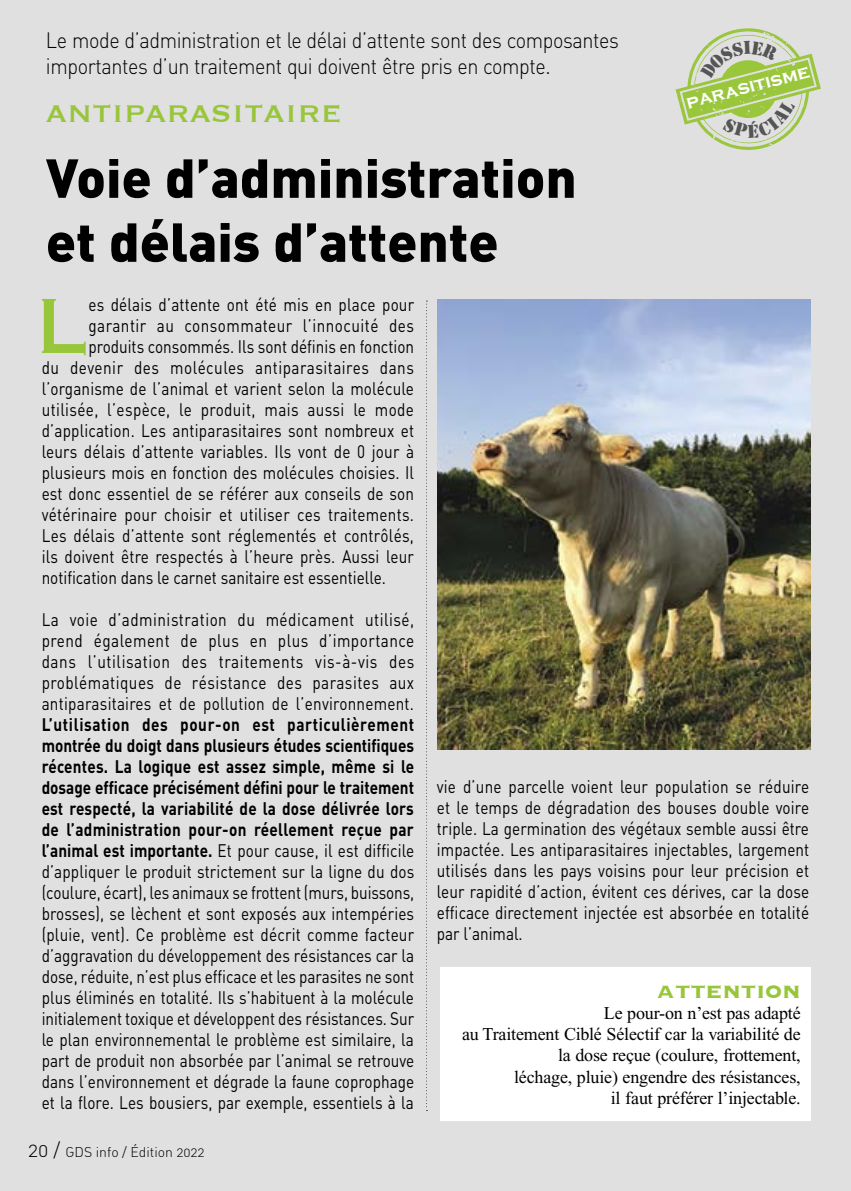
<style>
.page{position:relative;width:851px;height:1191px;background:#fff}
.page>*{position:absolute;margin:0;border:0;box-sizing:border-box;transform-origin:0 0}
.t1{font:700 81px "Copperplate Gothic";color:#98c63b;scale:.85 1}
.t2{font:900 54px/64px "DIN";color:#000}
.t3{font:38px "Copperplate";color:#98c63b}
.t4{font:700 28px "Copperplate";letter-spacing:-.01em;color:#98c63b}
.t5{font:22px/26px "DIN Light Alternate";letter-spacing:-.02em;color:#000;scale:.9 1}
.t6{font:700 19.2px "Copperplate Gothic";color:#fff}
.t7{font:18px/21px "DIN";letter-spacing:.01em;color:#000;text-align:justify;scale:.85 1}
.t8{font:18px/21px "Times New Roman";letter-spacing:-.01em;color:#000;text-align:right}
.t9{font:18px "DIN";letter-spacing:.03em;color:#000;scale:.85 1}
.t10{font:14px "DIN Light Alternate";color:#000}
.s1{font-weight:700}
.s2{font-size:20px}
</style>
<div class="page">
<div style="left:0;top:0;width:850px;height:1191px;background:#e0e0e0"></div>
<img style="left:437px;top:299px;width:373px;height:450px">
<div style="left:440px;top:967px;width:370px;height:153px;background:#fff"></div>
<svg style="left:426px;top:300px;width:1px;height:811px"></svg>
<svg style="left:675px;top:28px;width:145px;height:122px"></svg>
<p class="t5" style="left:46px;top:27px;width:638px">Le mode d’administration et le délai d’attente sont des composantes importantes d’un traitement qui doivent être pris en compte.</p>
<h3 class="t3" style="left:46px;top:87px;width:297px">antiparasitaire</h3>
<h2 class="t2" style="left:46px;top:143px;width:532px">Voie d’administration et délais d’attente</h2>
<p class="t6" style="left:683px;top:92px;width:128px;rotate:-15deg">parasitisme</p>
<h1 class="t1" style="left:38px;top:281px;width:59px">L</h1>
<p class="t7" style="left:88px;top:294px;width:385px">es délais d’attente ont été mis en place pour</p>
<p class="t9" style="left:88px;top:314px;width:384px">garantir au consommateur l’innocuité des</p>
<p class="t7" style="left:88px;top:336px;width:384px">produits consommés. Ils sont définis en fonction</p>
<p class="t9" style="left:42px;top:356px;width:439px">du devenir des molécules antiparasitaires dans</p>
<p class="t7" style="left:42px;top:378px;width:439px">l’organisme de l’animal et varient selon la molécule</p>
<p class="t7" style="left:42px;top:399px;width:439px">utilisée, l’espèce, le produit, mais aussi le mode</p>
<p class="t7" style="left:42px;top:420px;width:439px">d’application. Les antiparasitaires sont nombreux et</p>
<p class="t7" style="left:42px;top:441px;width:439px">leurs délais d’attente variables. Ils vont de 0 jour à</p>
<p class="t7" style="left:42px;top:462px;width:439px">plusieurs mois en fonction des molécules choisies. Il</p>
<p class="t7" style="left:42px;top:483px;width:439px">est donc essentiel de se référer aux conseils de son</p>
<p class="t7" style="left:42px;top:504px;width:439px">vétérinaire pour choisir et utiliser ces traitements.</p>
<p class="t7" style="left:42px;top:525px;width:439px">Les délais d’attente sont réglementés et contrôlés,</p>
<p class="t7" style="left:42px;top:546px;width:439px">ils doivent être respectés à l’heure près. Aussi leur</p>
<p class="t7" style="left:42px;top:567px;width:406px">notification dans le carnet sanitaire est essentielle.</p>
<p class="t7" style="left:42px;top:609px;width:440px">La voie d’administration du médicament utilisé, prend également de plus en plus d’importance dans l’utilisation des traitements vis-à-vis des problématiques de résistance des parasites aux antiparasitaires et de pollution de l’environnement.</p>
<p class="t7" style="left:42px;top:714px;width:440px"><span class="s1">L’utilisation des pour-on est particulièrement montrée du doigt dans plusieurs études scientifiques récentes. La logique est assez simple, même si le dosage efficace précisément défini pour le traitement est respecté, la variabilité de la dose délivrée lors de l’administration pour-on réellement reçue par l’animal est importante.</span> Et pour cause, il est difficile d’appliquer le produit strictement sur la ligne du dos (coulure, écart), les animaux se frottent (murs, buissons, brosses), se lèchent et sont exposés aux intempéries (pluie, vent). Ce problème est décrit comme facteur d’aggravation du développement des résistances car la dose, réduite, n’est plus efficace et les parasites ne sont plus éliminés en totalité. Ils s’habituent à la molécule initialement toxique et développent des résistances. Sur le plan environnemental le problème est similaire, la part de produit non absorbée par l’animal se retrouve dans l’environnement et dégrade la faune coprophage et la flore. Les bousiers, par exemple, essentiels à la</p>
<p class="t10" style="left:28px;top:1142px;width:178px"><span class="s2">20 /</span> GDS info / Édition 2022</p>
<p class="t7" style="left:437px;top:776px;width:439px">vie d’une parcelle voient leur population se réduire et le temps de dégradation des bouses double voire triple. La germination des végétaux semble aussi être impactée. Les antiparasitaires injectables, largement utilisés dans les pays voisins pour leur précision et leur rapidité d’action, évitent ces dérives, car la dose efficace directement injectée est absorbée en totalité par l’animal.</p>
<h3 class="t4" style="left:656px;top:973px;width:146px">attention</h3>
<p class="t8" style="left:462px;top:1003px;width:340px">Le pour-on n’est pas adapté<br>au Traitement Ciblé Sélectif car la variabilité de la dose reçue (coulure, frottement,<br>léchage, pluie) engendre des résistances,<br>il faut préférer l’injectable.</p>
</div>
